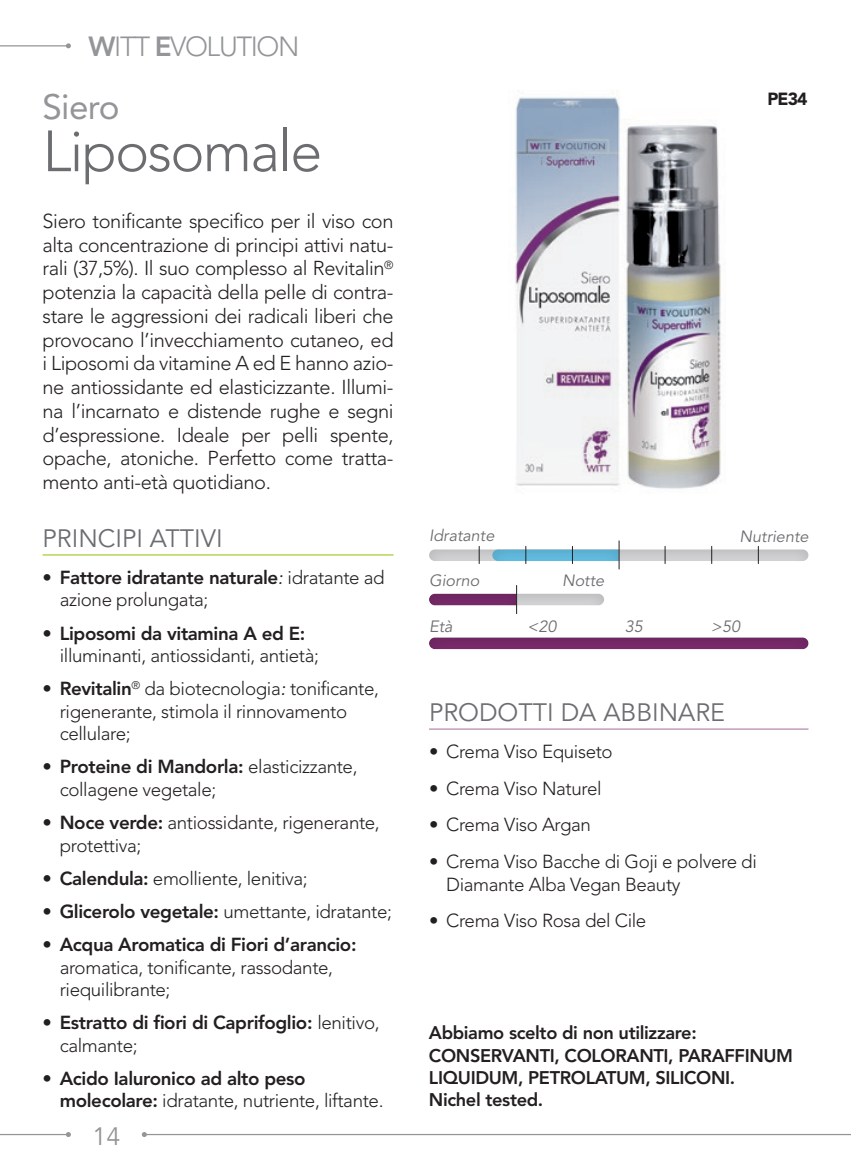
<style>
.page{position:relative;width:851px;height:1170px;background:#fff}
.page>*{position:absolute;margin:0;border:0;box-sizing:border-box;transform-origin:0 0}
.t1{font:300 57.5px "Avenir LT Std";letter-spacing:-.03em;color:#6c6d70}
.t2{font:35px "Avenir LT Std";letter-spacing:-.02em;color:#939598}
.t3{font:300 27.5px "Avenir LT Std";letter-spacing:-.05em;color:#939598}
.t4{font:25px "Avenir LT Std";color:#6c6d70}
.t5{font:25px "Avenir LT Std";color:#939598}
.t6{font:300 20px/23.8px "Avenir LT Std";letter-spacing:-.02em;color:#231f20;text-align:justify}
.t7{font:300 18.75px/22.5px "Avenir LT Std";letter-spacing:-.02em;color:#231f20}
.t8{font:800 18.75px/22.5px "Avenir LT Std";letter-spacing:-.02em;color:#231f20}
.t9{font:800 18.25px/22.2px "Avenir LT Std";letter-spacing:-.02em;color:#231f20}
.t10{font:900 17.5px "Avenir LT Std";color:#231f20}
.t11{font:italic 16.25px "Avenir LT Std";color:#6c6d70}
.s1{font-weight:800}
.s2{font-weight:400;font-style:italic}
.s3{font-weight:300}
</style>
<div class="page">
<hr style="left:144px;top:1133px;width:706px;height:1px;background:#939598">
<svg style="left:142px;top:1132px;width:5px;height:4px"></svg>
<hr style="left:0;top:1133px;width:68px;height:1px;background:#939598">
<svg style="left:66px;top:1132px;width:5px;height:4px"></svg>
<hr style="left:0;top:45px;width:68px;height:1px;background:#939598">
<svg style="left:66px;top:43px;width:5px;height:5px"></svg>
<img style="left:515px;top:90px;width:206px;height:399px">
<hr style="left:43px;top:554px;width:350px;height:1px;background:#a6ce39">
<hr style="left:429px;top:728px;width:379px;height:1px;background:#b48aac">
<div style="left:426px;top:546px;width:385px;height:15px;background:#231f20;opacity:.25"></div>
<div style="left:426px;top:591px;width:180px;height:15px;background:#231f20;opacity:.25"></div>
<div style="left:429px;top:634px;width:382px;height:15px;background:#231f20;opacity:.25"></div>
<div style="left:490px;top:546px;width:132px;height:15px;background:#231f20;opacity:.25"></div>
<div style="left:427px;top:591px;width:93px;height:15px;background:#231f20;opacity:.25"></div>
<svg style="left:429px;top:585px;width:88px;height:28px"></svg>
<svg style="left:664px;top:546px;width:1px;height:17px"></svg>
<svg style="left:478px;top:546px;width:1px;height:17px"></svg>
<svg style="left:711px;top:546px;width:1px;height:17px"></svg>
<svg style="left:757px;top:546px;width:1px;height:17px"></svg>
<svg style="left:492px;top:541px;width:127px;height:28px"></svg>
<h3 class="t3" style="left:89px;top:31px;width:212px"><span class="s1">W</span>ITT <span class="s1">E</span>VOLUTION</h3>
<h2 class="t2" style="left:43px;top:86px;width:78px">Siero</h2>
<h1 class="t1" style="left:43px;top:117px;width:281px">Liposomale</h1>
<p class="t6" style="left:43px;top:209px;width:352px">Siero tonificante specifico per il viso con alta concentrazione di principi attivi natu&shy;rali (37,5%). Il suo complesso al Revitalin<sup>® </sup>potenzia la capacità della pelle di contra&shy;stare le aggressioni dei radicali liberi che provocano l’invecchiamento cutaneo, ed i Liposomi da vitamine A ed E hanno azio&shy;ne antiossidante ed elasticizzante. Illumi&shy;na l’incarnato e distende rughe e segni d’espressione. Ideale per pelli spente, opache, atoniche. Perfetto come tratta&shy;mento anti-età quotidiano.</p>
<h3 class="t4" style="left:43px;top:524px;width:181px">PRINCIPI ATTIVI</h3>
<p class="t7" style="left:60px;top:566px;width:326px;text-indent:-17px"><span class="s1">• Fattore idratante naturale</span><span class="s2">:</span> idratante ad azione prolungata;</p>
<p class="t8" style="left:43px;top:621px;width:264px">• Liposomi da vitamina A ed E:</p>
<p class="t7" style="left:60px;top:644px;width:261px">illuminanti, antiossidanti, antietà;</p>
<p class="t7" style="left:60px;top:677px;width:321px;text-indent:-17px"><span class="s1">• Revitalin</span><sup>®</sup> da biotecnologia<span class="s2">:</span> tonificante, rigenerante, stimola il rinnovamento cellulare;</p>
<p class="t7" style="left:60px;top:755px;width:299px;text-indent:-17px"><span class="s1">• Proteine di Mandorla:</span> elasticizzante, collagene vegetale;</p>
<p class="t7" style="left:60px;top:811px;width:321px;text-indent:-17px"><span class="s1">• Noce verde:</span> antiossidante, rigenerante, protettiva;</p>
<p class="t7" style="left:43px;top:867px;width:267px"><span class="s1">• Calendula:</span> emolliente, lenitiva;</p>
<p class="t7" style="left:43px;top:900px;width:351px"><span class="s1">• Glicerolo vegetale:</span> umettante, idratante;</p>
<p class="t8" style="left:43px;top:933px;width:315px">• Acqua Aromatica di Fiori d’arancio:</p>
<p class="t7" style="left:60px;top:955px;width:275px">aromatica, tonificante, rassodante, riequilibrante;</p>
<p class="t8" style="left:60px;top:1011px;width:321px;text-indent:-17px">• Estratto di fiori di Caprifoglio: <span class="s3">lenitivo, calmante;</span></p>
<p class="t8" style="left:60px;top:1067px;width:325px;text-indent:-17px">• Acido Ialuronico ad alto peso molecolare: <span class="s3">idratante, nutriente, liftante.</span></p>
<h3 class="t5" style="left:92px;top:1121px;width:29px">14</h3>
<p class="t10" style="left:767px;top:89px;width:42px">PE34</p>
<p class="t11" style="left:429px;top:526px;width:67px">Idratante</p>
<p class="t11" style="left:429px;top:571px;width:52px">Giorno</p>
<p class="t11" style="left:429px;top:616px;width:25px">Età</p>
<p class="t11" style="left:562px;top:571px;width:44px">Notte</p>
<p class="t11" style="left:739px;top:527px;width:70px">Nutriente</p>
<p class="t11" style="left:527px;top:616px;width:30px">&lt;20</p>
<p class="t11" style="left:624px;top:616px;width:20px">35</p>
<p class="t11" style="left:711px;top:616px;width:30px">&gt;50</p>
<h3 class="t4" style="left:429px;top:698px;width:297px">PRODOTTI DA ABBINARE</h3>
<p class="t7" style="left:429px;top:740px;width:185px">• Crema Viso Equiseto</p>
<p class="t7" style="left:429px;top:777px;width:174px">• Crema Viso Naturel</p>
<p class="t7" style="left:429px;top:813px;width:163px">• Crema Viso Argan</p>
<p class="t7" style="left:446px;top:850px;width:312px;text-indent:-17px">• Crema Viso Bacche di Goji e polvere di<br>Diamante Alba Vegan Beauty</p>
<p class="t7" style="left:429px;top:909px;width:219px">• Crema Viso Rosa del Cile</p>
<p class="t9" style="left:429px;top:1021px;width:366px">Abbiamo scelto di non utilizzare:<br>CONSERVANTI, COLORANTI, PARAFFINUM<br>LIQUIDUM, PETROLATUM, SILICONI.<br>Nichel tested.</p>
</div>
